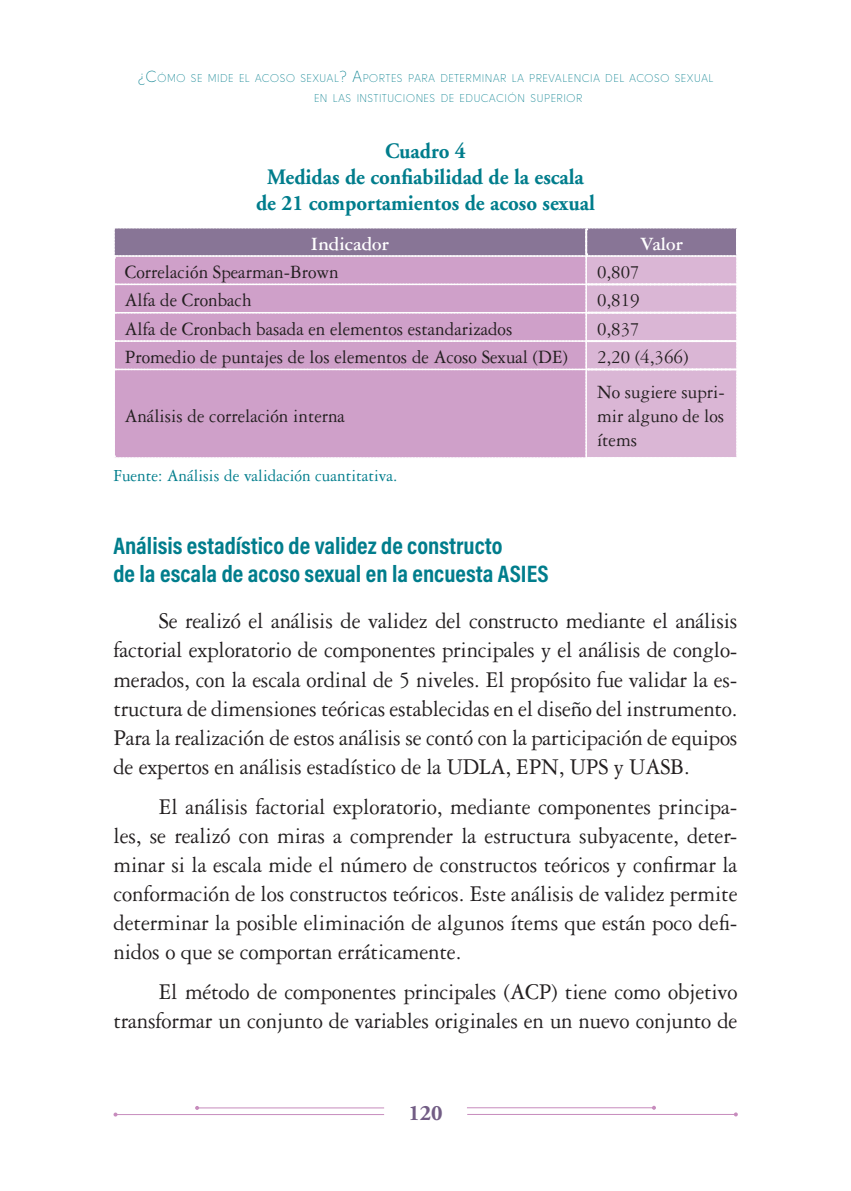
<style>
.page{position:relative;width:851px;height:1191px;background:#fff}
.page>*{position:absolute;margin:0;border:0;box-sizing:border-box;transform-origin:0 0}
.t1{font:24px/29px "Garamond Three";letter-spacing:-.01em;color:#231f20;text-align:justify;scale:.95 1}
.t2{font:24px/28px "Acumin Variable Concept";letter-spacing:-.06em;color:#007d8c}
.t3{font:700 22px/26px "Adobe Garamond";color:#007d8c;text-align:center;scale:.95 1}
.t4{font:700 22px "Adobe Garamond";color:#725d85}
.t5{font:20px/24px "Garamond Three";color:#231f20;text-align:justify;scale:.95 1}
.t6{font:700 20px "Garamond Three";color:#fff;scale:.95 1}
.t7{font:18px "Garamond Three";color:#007d8c;scale:.95 1}
.t8{font:11.2px/20px "Solomon Sans Light";color:#007d8c}
.s1{font-size:16px}
</style>
<div class="page">
<hr style="left:197px;top:1107px;width:187px;height:1px;background:#c78cbd">
<svg style="left:195px;top:1106px;width:4px;height:4px"></svg>
<hr style="left:115px;top:1114px;width:269px;height:1px;background:#c78cbd">
<svg style="left:113px;top:1112px;width:4px;height:4px"></svg>
<hr style="left:467px;top:1114px;width:268px;height:1px;background:#c78cbd">
<hr style="left:467px;top:1107px;width:187px;height:1px;background:#c78cbd">
<svg style="left:652px;top:1105px;width:4px;height:4px"></svg>
<svg style="left:114px;top:228px;width:623px;height:230px"></svg>
<p class="t8" style="left:313px;top:69px;width:401px;text-indent:-176px"><span class="s1">¿C</span>ÓMO SE MIDE EL ACOSO SEXUAL<span class="s1">? A</span>PORTES PARA DETERMINAR LA PREVALENCIA DEL ACOSO SEXUAL<br>EN LAS INSTITUCIONES DE EDUCACIÓN SUPERIOR</p>
<p class="t3" style="left:256px;top:138px;width:358px">Cuadro 4<br>Medidas de confiabilidad de la escala de 21 comportamientos de acoso sexual</p>
<p class="t6" style="left:311px;top:232px;width:84px">Indicador</p>
<p class="t6" style="left:640px;top:232px;width:47px">Valor</p>
<p class="t5" style="left:125px;top:260px;width:226px">Correlación Spearman-Brown</p>
<p class="t5" style="left:597px;top:260px;width:46px">0,807</p>
<p class="t5" style="left:125px;top:288px;width:135px">Alfa de Cronbach</p>
<p class="t5" style="left:597px;top:288px;width:46px">0,819</p>
<p class="t5" style="left:125px;top:316px;width:409px">Alfa de Cronbach basada en elementos estandarizados</p>
<p class="t5" style="left:597px;top:316px;width:46px">0,837</p>
<p class="t5" style="left:125px;top:345px;width:468px">Promedio de puntajes de los elementos de Acoso Sexual (DE)</p>
<p class="t5" style="left:597px;top:345px;width:98px">2,20 (4,366)</p>
<p class="t5" style="left:125px;top:403px;width:233px">Análisis de correlación interna</p>
<p class="t7" style="left:113px;top:466px;width:300px">Fuente: Análisis de validación cuantitativa.</p>
<p class="t5" style="left:597px;top:379px;width:136px">No sugiere supri&shy;mir alguno de los ítems</p>
<p class="t2" style="left:113px;top:531px;width:439px">Análisis estadístico de validez de constructo<br>de la escala de acoso sexual en la encuesta ASIES</p>
<p class="t1" style="left:113px;top:606px;width:658px;text-indent:45px">Se realizó el análisis de validez del constructo mediante el análisis factorial exploratorio de componentes principales y el análisis de conglo&shy;merados, con la escala ordinal de 5 niveles. El propósito fue validar la es&shy;tructura de dimensiones teóricas establecidas en el diseño del instrumento.<br>Para la realización de estos análisis se contó con la participación de equipos de expertos en análisis estadístico de la UDLA, EPN, UPS y UASB.</p>
<p class="t1" style="left:113px;top:792px;width:658px;text-indent:45px">El análisis factorial exploratorio, mediante componentes principa&shy;les, se realizó con miras a comprender la estructura subyacente, deter&shy;minar si la escala mide el número de constructos teóricos y confirmar la conformación de los constructos teóricos. Este análisis de validez permite determinar la posible eliminación de algunos ítems que están poco defi&shy;nidos o que se comportan erráticamente.</p>
<p class="t1" style="left:113px;top:977px;width:658px;text-align:right">El método de componentes principales (ACP) tiene como objetivo transformar un conjunto de variables originales en un nuevo conjunto de</p>
<p class="t4" style="left:408px;top:1100px;width:36px">120</p>
</div>
